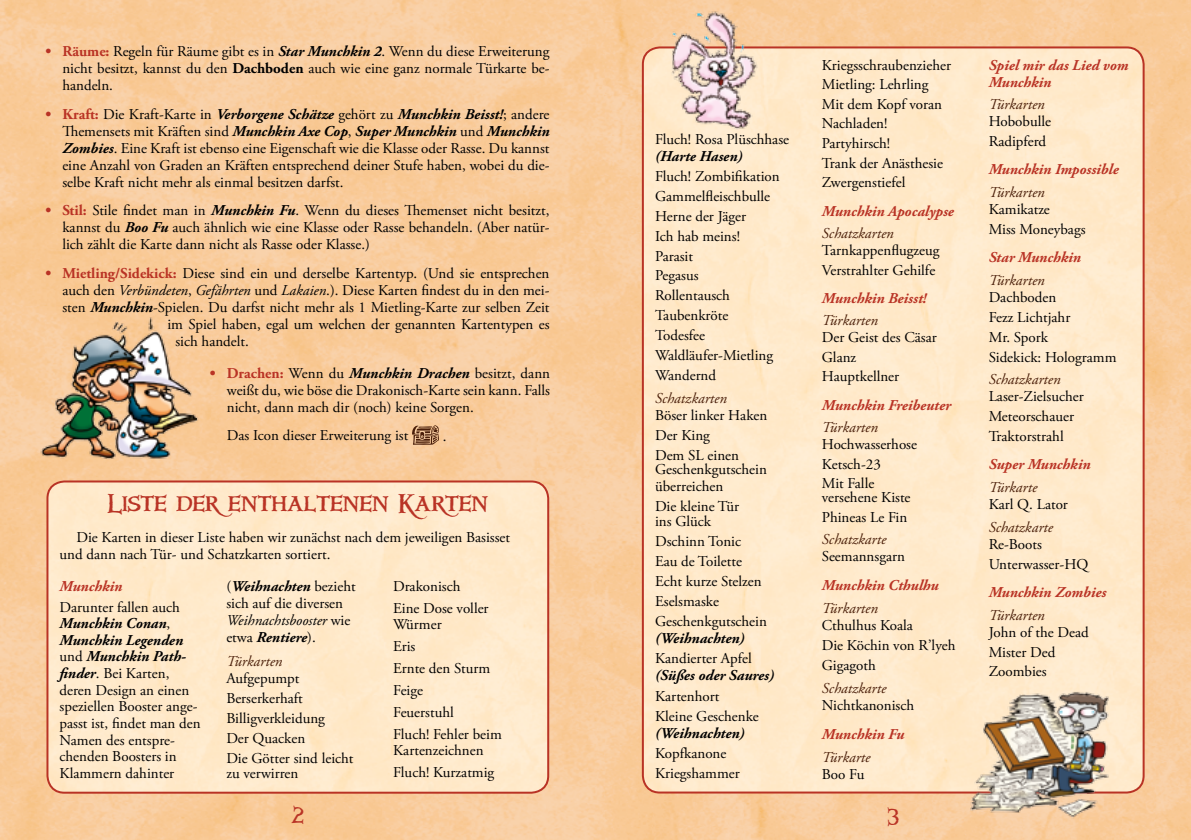
<style>
.page{position:relative;width:1191px;height:840px;background:#fff}
.page>*{position:absolute;margin:0;border:0;box-sizing:border-box;transform-origin:0 0}
.t1{font:24px "Quasimodo";color:#b93325}
.t2{font:20.2px "Quasimodo";color:#b93325;scale:.89 1}
.t3{font:15px/19.8px "Adobe Garamond Pro";color:#000}
.t4{font:italic 700 15px/17px "Adobe Garamond Pro";color:#b93325}
.t5{font:italic 15px "Adobe Garamond Pro";color:#4a1e09}
.t6{font:italic 700 15px "Adobe Garamond Pro";color:#000}
.s1{font-weight:700;color:#b93325}
.s2{font-weight:700;font-style:italic}
.s3{font-weight:700}
.s4{font-style:italic}
</style>
<div class="page">
<img style="left:0;top:0;width:1191px;height:839px">
<div style="left:643px;top:47px;width:500px;height:745px;background:#ffeacb"></div>
<div style="left:47px;top:481px;width:501px;height:311px;background:#ffeacb"></div>
<div style="left:46px;top:480px;width:503px;height:313px;border:2px solid #b93325;border-radius:17px"></div>
<img style="left:966px;top:669px;width:156px;height:151px">
<img style="left:663px;top:6px;width:102px;height:127px">
<img style="left:18px;top:281px;width:205px;height:216px">
<svg style="left:412px;top:425px;width:27px;height:19px"></svg>
<p class="t3" style="left:62px;top:44px;width:489px;line-height:17px;text-align:justify;text-indent:-17px"><span class="s1">• Räume:</span> Regeln für Räume gibt es in <span class="s2">Star Munchkin 2</span>. Wenn du diese Erweiterung nicht besitzt, kannst du den <span class="s3">Dachboden</span> auch wie eine ganz normale Türkarte be&shy;handeln.</p>
<p class="t3" style="left:62px;top:106px;width:489px;line-height:17px;text-align:justify;text-indent:-17px"><span class="s1">• Kraft:</span> Die Kraft-Karte in <span class="s2">Verborgene Schätze</span> gehört zu <span class="s2">Munchkin Beisst!</span>; andere Themensets mit Kräften sind <span class="s2">Munchkin Axe Cop</span>, <span class="s2">Super Munchkin</span> und <span class="s2">Munchkin Zombies</span>. Eine Kraft ist ebenso eine Eigenschaft wie die Klasse oder Rasse. Du kannst eine Anzahl von Graden an Kräften entsprechend deiner Stufe haben, wobei du die&shy;selbe Kraft nicht mehr als einmal besitzen darfst.</p>
<p class="t3" style="left:62px;top:202px;width:489px;line-height:17px;text-align:justify;text-indent:-17px"><span class="s1">• Stil:</span> Stile findet man in <span class="s2">Munchkin Fu</span>. Wenn du dieses Themenset nicht besitzt, kannst du <span class="s2">Boo Fu</span> auch ähnlich wie eine Klasse oder Rasse behandeln. (Aber natür&shy;lich zählt die Karte dann nicht als Rasse oder Klasse.)</p>
<p class="t3" style="left:45px;top:263px;width:505px"><span class="s1">• Mietling/Sidekick:</span> Diese sind ein und derselbe Kartentyp. (Und sie entsprechen</p>
<p class="t3" style="left:62px;top:280px;width:488px">auch den <span class="s4">Verbündeten</span>, <span class="s4">Gefährten</span> und <span class="s4">Lakaien</span>.). Diese Karten findest du in den mei-</p>
<p class="t3" style="left:62px;top:297px;width:489px">sten <span class="s2">Munchkin</span>-Spielen. Du darfst nicht mehr als 1 Mietling-Karte zur selben Zeit</p>
<p class="t3" style="left:167px;top:314px;width:384px">im Spiel haben, egal um welchen der genannten Kartentypen es</p>
<p class="t3" style="left:175px;top:331px;width:75px">sich handelt.</p>
<p class="t3" style="left:227px;top:365px;width:325px;line-height:17px;text-align:justify;text-indent:-17px"><span class="s1">• Drachen:</span> Wenn du <span class="s2">Munchkin Drachen</span> besitzt, dann weißt du, wie böse die Drakonisch-Karte sein kann. Falls nicht, dann mach dir (noch) keine Sorgen.</p>
<p class="t3" style="left:227px;top:426px;width:183px">Das Icon dieser Erweiterung ist</p>
<p class="t3" style="left:443px;top:426px;width:5px">.</p>
<h1 class="t1" style="left:107px;top:487px;width:382px">Liste derenthaltenen Karten</h1>
<p class="t3" style="left:60px;top:529px;width:452px;line-height:17px;text-indent:17px">Die Karten in dieser Liste haben wir zunächst nach dem jeweiligen Basisset und dann nach Tür- und Schatzkarten sortiert.</p>
<p class="t4" style="left:60px;top:577px;width:64px">Munchkin</p>
<p class="t3" style="left:60px;top:598px;width:143px;line-height:16.6px">Darunter fallen auch<br><span class="s2">Munchkin Conan</span>,<br><span class="s2">Munchkin Legenden </span>und <span class="s2">Munchkin Path&shy;finder</span>. Bei Karten, deren Design an einen speziellen Booster ange&shy;passt ist, findet man den<br>Namen des entspre&shy;chenden Boosters in<br>Klammern dahinter</p>
<p class="t3" style="left:226px;top:578px;width:131px;line-height:17px">(<span class="s2">Weihnachten</span> bezieht sich auf die diversen<br><span class="s4">Weihnachtsbooster</span> wie etwa <span class="s2">Rentiere</span>).</p>
<p class="t5" style="left:226px;top:651px;width:58px">Türkarten</p>
<p class="t3" style="left:226px;top:668px;width:129px">Aufgepumpt<br>Berserkerhaft<br>Billigverkleidung<br>Der Quacken<br>Die Götter sind leicht</p>
<p class="t3" style="left:226px;top:763px;width:74px">zu verwirren</p>
<p class="t3" style="left:393px;top:575px;width:97px;line-height:22px">Drakonisch<br>Eine Dose voller</p>
<p class="t3" style="left:393px;top:613px;width:110px;line-height:22px">Würmer<br>Eris<br>Ernte den Sturm<br>Feige<br>Feuerstuhl<br>Fluch! Fehler beim</p>
<p class="t3" style="left:393px;top:739px;width:103px;line-height:22.2px">Kartenzeichnen<br>Fluch! Kurzatmig</p>
<p class="t3" style="left:655px;top:130px;width:136px">Fluch! Rosa Plüschhase</p>
<p class="t6" style="left:655px;top:148px;width:89px">(Harte Hasen)</p>
<p class="t3" style="left:655px;top:167px;width:126px">Fluch! Zombifikation<br>Gammelfleischbulle<br>Herne der Jäger<br>Ich hab meins!<br>Parasit<br>Pegasus<br>Rollentausch<br>Taubenkröte<br>Todesfee<br>Waldläufer-Mietling<br>Wandernd</p>
<p class="t5" style="left:655px;top:388px;width:73px">Schatzkarten</p>
<p class="t3" style="left:655px;top:405px;width:114px">Böser linker Haken<br>Der King<br>Dem SL einen</p>
<p class="t3" style="left:655px;top:461px;width:113px;line-height:17.2px">Geschenkgutschein überreichen</p>
<p class="t3" style="left:655px;top:500px;width:86px;line-height:14.2px">Die kleine Tür ins Glück</p>
<p class="t3" style="left:655px;top:531px;width:113px">Dschinn Tonic<br>Eau de Toilette<br>Echt kurze Stelzen<br>Eselsmaske<br>Geschenkgutschein</p>
<p class="t6" style="left:655px;top:629px;width:91px">(Weihnachten)</p>
<p class="t3" style="left:655px;top:648px;width:98px">Kandierter Apfel</p>
<p class="t6" style="left:655px;top:666px;width:121px">(Süßes oder Saures)</p>
<p class="t3" style="left:655px;top:686px;width:105px">Kartenhort<br>Kleine Geschenke</p>
<p class="t6" style="left:655px;top:724px;width:91px">(Weihnachten)</p>
<p class="t3" style="left:655px;top:743px;width:86px">Kopfkanone<br>Kriegshammer</p>
<p class="t3" style="left:822px;top:55px;width:131px">Kriegsschraubenzieher<br>Mietling: Lehrling<br>Mit dem Kopf voran<br>Nachladen!<br>Partyhirsch!<br>Trank der Anästhesie<br>Zwergenstiefel</p>
<p class="t4" style="left:822px;top:202px;width:134px">Munchkin Apocalypse</p>
<p class="t5" style="left:822px;top:224px;width:73px">Schatzkarten</p>
<p class="t3" style="left:822px;top:241px;width:119px">Tarnkappenflugzeug<br>Verstrahlter Gehilfe</p>
<p class="t4" style="left:822px;top:289px;width:106px">Munchkin Beisst!</p>
<p class="t5" style="left:822px;top:311px;width:58px">Türkarten</p>
<p class="t3" style="left:822px;top:328px;width:116px">Der Geist des Cäsar<br>Glanz<br>Hauptkellner</p>
<p class="t4" style="left:822px;top:396px;width:131px">Munchkin Freibeuter</p>
<p class="t5" style="left:822px;top:418px;width:58px">Türkarten</p>
<p class="t3" style="left:822px;top:434px;width:97px">Hochwasserhose<br>Ketsch-23<br>Mit Falle</p>
<p class="t3" style="left:822px;top:488px;width:90px">versehene Kiste<br>Phineas Le Fin</p>
<p class="t5" style="left:822px;top:530px;width:66px">Schatzkarte</p>
<p class="t3" style="left:822px;top:546px;width:85px">Seemannsgarn</p>
<p class="t4" style="left:822px;top:576px;width:118px">Munchkin Cthulhu</p>
<p class="t5" style="left:822px;top:598px;width:58px">Türkarten</p>
<p class="t3" style="left:822px;top:615px;width:135px">Cthulhus Koala<br>Die Köchin von R’lyeh<br>Gigagoth</p>
<p class="t5" style="left:822px;top:678px;width:66px">Schatzkarte</p>
<p class="t3" style="left:822px;top:695px;width:94px">Nichtkanonisch</p>
<p class="t4" style="left:822px;top:725px;width:84px">Munchkin Fu</p>
<p class="t5" style="left:822px;top:747px;width:50px">Türkarte</p>
<p class="t3" style="left:822px;top:764px;width:44px">Boo Fu</p>
<h2 class="t2" style="left:291px;top:800px;width:15px">2</h2>
<h2 class="t2" style="left:887px;top:802px;width:14px">3</h2>
<p class="t4" style="left:988px;top:57px;width:141px">Spiel mir das Lied vom<br>Munchkin</p>
<p class="t5" style="left:988px;top:95px;width:58px">Türkarten</p>
<p class="t3" style="left:988px;top:112px;width:64px">Hobobulle<br>Radipferd</p>
<p class="t4" style="left:988px;top:161px;width:132px">Munchkin Impossible</p>
<p class="t5" style="left:988px;top:183px;width:58px">Türkarten</p>
<p class="t3" style="left:988px;top:200px;width:98px">Kamikatze<br>Miss Moneybags</p>
<p class="t4" style="left:988px;top:249px;width:94px">Star Munchkin</p>
<p class="t5" style="left:988px;top:271px;width:58px">Türkarten</p>
<p class="t3" style="left:988px;top:288px;width:129px">Dachboden<br>Fezz Lichtjahr<br>Mr. Spork<br>Sidekick: Hologramm</p>
<p class="t5" style="left:988px;top:370px;width:73px">Schatzkarten</p>
<p class="t3" style="left:988px;top:387px;width:97px">Laser-Zielsucher<br>Meteorschauer<br>Traktorstrahl</p>
<p class="t4" style="left:988px;top:456px;width:103px">Super Munchkin</p>
<p class="t5" style="left:988px;top:478px;width:50px">Türkarte</p>
<p class="t3" style="left:988px;top:494px;width:81px">Karl Q. Lator</p>
<p class="t5" style="left:988px;top:517px;width:66px">Schatzkarte</p>
<p class="t3" style="left:988px;top:534px;width:101px">Re-Boots<br>Unterwasser-HQ</p>
<p class="t4" style="left:988px;top:583px;width:119px">Munchkin Zombies</p>
<p class="t5" style="left:988px;top:605px;width:58px">Türkarten</p>
<p class="t3" style="left:988px;top:622px;width:102px">John of the Dead<br>Mister Ded<br>Zoombies</p>
</div>
